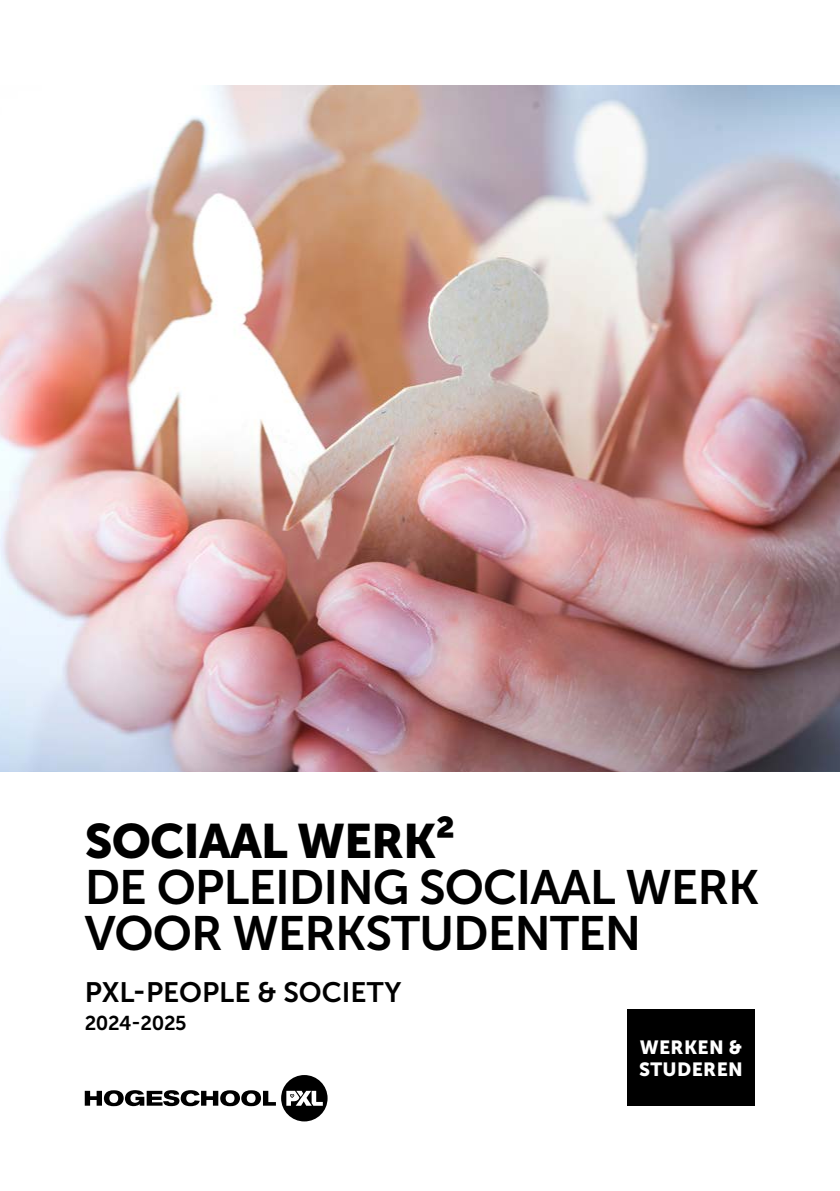
<style>
.page{position:relative;width:840px;height:1191px;background:#fff}
.page>*{position:absolute;margin:0;border:0;box-sizing:border-box;transform-origin:0 0}
.t1{font:48px/46px "Museo Sans 700";letter-spacing:-.02em;color:#000}
.t2{font:48px "Museo Sans 900";letter-spacing:-.02em;color:#000}
.t3{font:28px "Museo Sans 700";color:#000}
.t4{font:20px "Museo Sans 700";letter-spacing:-.02em;color:#000}
.t5{font:19px/22px "Museo Sans 900";letter-spacing:.02em;color:#fff}
</style>
<div class="page">
<svg style="left:85px;top:1090px;width:191px;height:16px"></svg>
<div style="left:281px;top:1075px;width:46px;height:46px;background:#000;border-radius:50%"></div>
<svg style="left:286px;top:1090px;width:36px;height:15px"></svg>
<div style="left:626px;top:1009px;width:128px;height:97px;background:#000"></div>
<img style="left:0;top:85px;width:839px;height:686px">
<p class="t2" style="left:85px;top:814px;width:371px">SOCIAAL WERK²</p>
<p class="t1" style="left:85px;top:864px;width:675px">DE OPLEIDING SOCIAAL WERK<br>VOOR WERKSTUDENTEN</p>
<p class="t3" style="left:85px;top:977px;width:318px">PXL-PEOPLE &amp; SOCIETY</p>
<p class="t4" style="left:85px;top:1012px;width:103px">2024-2025</p>
<p class="t5" style="left:638px;top:1036px;width:105px">WERKEN &amp;<br>STUDEREN</p>
</div>
